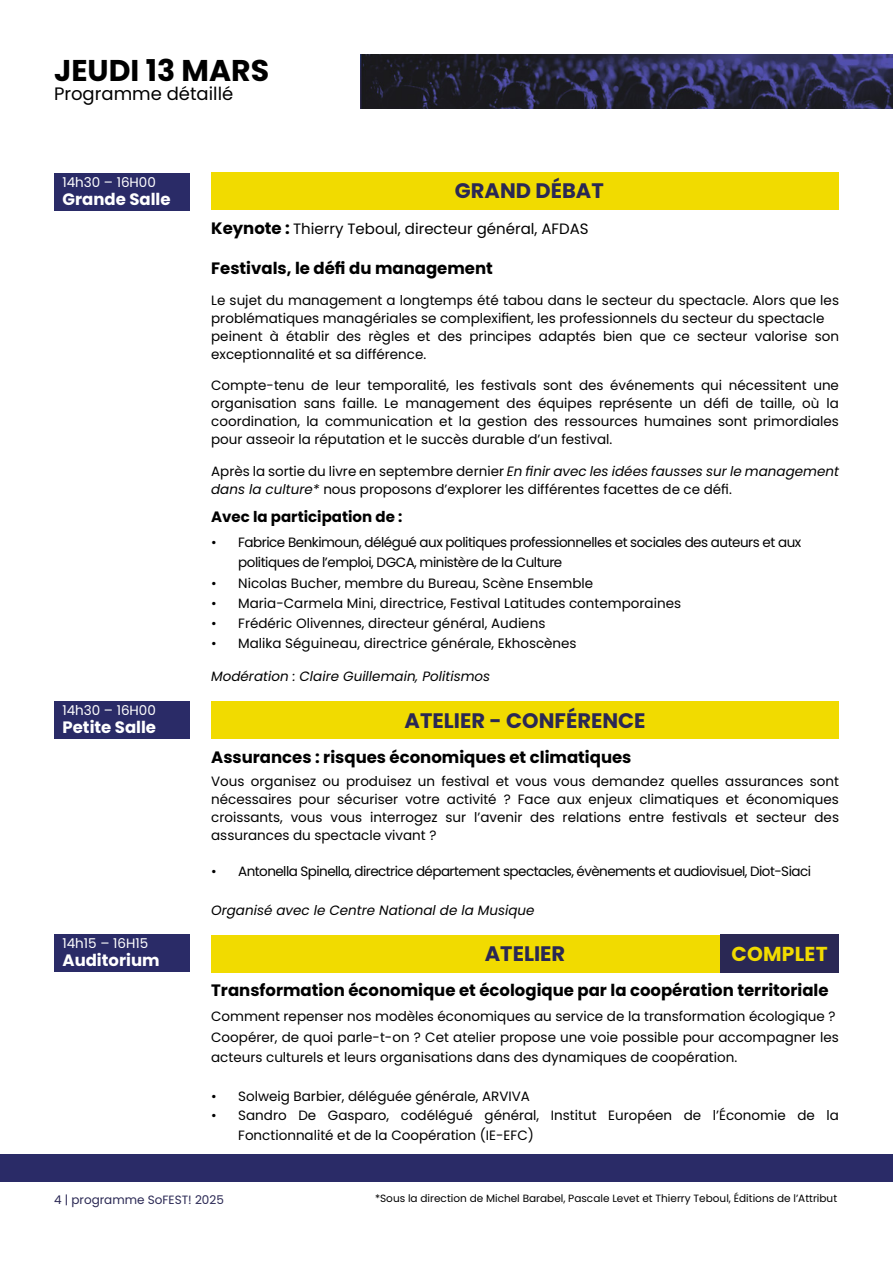
<style>
.page{position:relative;width:893px;height:1263px;background:#fff}
.page>*{position:absolute;margin:0;border:0;box-sizing:border-box;transform-origin:0 0}
.t1{font:700 30px "Poppins";color:#000}
.t2{font:700 21px "Poppins";color:#2a2854}
.t3{font:700 20.1px "Poppins";letter-spacing:.01em;color:#f1db00}
.t4{font:18px "Poppins";color:#000}
.t5{font:700 16.5px "Poppins";color:#000}
.t6{font:700 16.5px "Poppins";color:#fff}
.t7{font:15px "Poppins";color:#000}
.t8{font:700 15px "Poppins";color:#000}
.t9{font:13.5px/18px "Poppins";color:#000}
.t10{font:13.5px/20.2px "Poppins";letter-spacing:-.035em;color:#000}
.t11{font:13.5px "Poppins";letter-spacing:-.04em;color:#000}
.t12{font:italic 13.5px "Poppins";color:#000}
.t13{font:13.5px "Poppins";color:#fff}
.t14{font:12px "Poppins";color:#2a2854}
.t15{font:10.5px "Poppins";color:#000}
.s1{font-weight:700;font-size:16.5px}
.s2{font-style:italic}
</style>
<div class="page">
<div style="left:0;top:1154px;width:893px;height:27px;background:#2a2b67"></div>
<div style="left:54px;top:173px;width:136px;height:19px;background:#2a2b67"></div>
<div style="left:54px;top:187px;width:136px;height:24px;background:#2a2b67"></div>
<div style="left:54px;top:701px;width:136px;height:19px;background:#2a2b67"></div>
<div style="left:54px;top:716px;width:136px;height:23px;background:#2a2b67"></div>
<div style="left:54px;top:934px;width:136px;height:19px;background:#2a2b67"></div>
<div style="left:54px;top:949px;width:136px;height:23px;background:#2a2b67"></div>
<div style="left:211px;top:172px;width:628px;height:37px;background:#f1db00"></div>
<div style="left:211px;top:701px;width:628px;height:38px;background:#f1db00"></div>
<div style="left:211px;top:935px;width:628px;height:38px;background:#f1db00"></div>
<img style="left:360px;top:54px;width:533px;height:54px">
<div style="left:720px;top:935px;width:119px;height:38px;background:#2a2854"></div>
<h1 class="t1" style="left:54px;top:53px;width:217px">JEUDI 13 MARS</h1>
<h3 class="t4" style="left:54px;top:83px;width:181px">Programme détaillé</h3>
<p class="t13" style="left:63px;top:174px;width:95px">14h30 – 16H00</p>
<p class="t6" style="left:63px;top:189px;width:110px">Grande Salle</p>
<p class="t13" style="left:63px;top:702px;width:95px">14h30 – 16H00</p>
<p class="t6" style="left:63px;top:718px;width:95px">Petite Salle</p>
<p class="t13" style="left:63px;top:935px;width:87px">14h15 – 16H15</p>
<p class="t6" style="left:63px;top:951px;width:99px">Auditorium</p>
<h2 class="t2" style="left:455px;top:178px;width:151px">GRAND DÉBAT</h2>
<p class="t7" style="left:211px;top:220px;width:379px"><span class="s1">Keynote :</span> Thierry Teboul, directeur général, AFDAS</p>
<p class="t5" style="left:211px;top:259px;width:283px">Festivals, le défi du management</p>
<p class="t9" style="left:211px;top:291px;width:629px">Le sujet du management a longtemps été tabou dans le secteur du spectacle. Alors que les problématiques managériales se complexifient, les professionnels du secteur du spectacle peinent à établir des règles et des principes adaptés bien que ce secteur valorise son exceptionnalité et sa différence.</p>
<p class="t9" style="left:211px;top:377px;width:629px;text-align:justify">Compte-tenu de leur temporalité, les festivals sont des événements qui nécessitent une organisation sans faille. Le management des équipes représente un défi de taille, où la coordination, la communication et la gestion des ressources humaines sont primordiales pour asseoir la réputation et le succès durable d’un festival.</p>
<p class="t9" style="left:211px;top:462px;width:629px">Après la sortie du livre en septembre dernier <span class="s2">En finir avec les idées fausses sur le management dans la culture*</span> nous proposons d’explorer les différentes facettes de ce défi.</p>
<p class="t8" style="left:211px;top:508px;width:193px">Avec la participation de :</p>
<p class="t10" style="left:238px;top:532px;width:565px;text-indent:-27px">• Fabrice Benkimoun, délégué aux politiques professionnelles et sociales des auteurs et aux politiques de l’emploi, DGCA, ministère de la Culture</p>
<p class="t9" style="left:211px;top:574px;width:384px">• Nicolas Bucher, membre du Bureau, Scène Ensemble</p>
<p class="t9" style="left:211px;top:594px;width:471px">• Maria-Carmela Mini, directrice, Festival Latitudes contemporaines</p>
<p class="t9" style="left:211px;top:614px;width:336px">• Frédéric Olivennes, directeur général, Audiens</p>
<p class="t9" style="left:211px;top:635px;width:367px">• Malika Séguineau, directrice générale, Ekhoscènes</p>
<p class="t12" style="left:211px;top:669px;width:281px">Modération : Claire Guillemain, Politismos</p>
<h2 class="t2" style="left:405px;top:708px;width:242px">ATELIER - CONFÉRENCE</h2>
<p class="t5" style="left:211px;top:748px;width:422px">Assurances : risques économiques et climatiques</p>
<p class="t9" style="left:211px;top:772px;width:629px;text-align:justify">Vous organisez ou produisez un festival et vous vous demandez quelles assurances sont nécessaires pour sécuriser votre activité ? Face aux enjeux climatiques et économiques croissants, vous vous interrogez sur l’avenir des relations entre festivals et secteur des assurances du spectacle vivant ?</p>
<p class="t11" style="left:211px;top:863px;width:601px">• Antonella Spinella, directrice département spectacles, évènements et audiovisuel, Diot-Siaci</p>
<p class="t12" style="left:211px;top:902px;width:325px">Organisé avec le Centre National de la Musique</p>
<h2 class="t2" style="left:485px;top:941px;width:82px">ATELIER</h2>
<p class="t5" style="left:211px;top:980px;width:619px">Transformation économique et écologique par la coopération territoriale</p>
<p class="t9" style="left:211px;top:1006px;width:629px;line-height:21px">Comment repenser nos modèles économiques au service de la transformation écologique ?<br>Coopérer, de quoi parle-t-on ? Cet atelier propose une voie possible pour accompagner les</p>
<p class="t9" style="left:211px;top:1048px;width:527px">acteurs culturels et leurs organisations dans des dynamiques de coopération.</p>
<p class="t9" style="left:211px;top:1087px;width:320px">• Solweig Barbier, déléguée générale, ARVIVA</p>
<p class="t9" style="left:238px;top:1106px;width:602px;line-height:19.5px;text-indent:-27px">• Sandro De Gasparo, codélégué général, Institut Européen de l’Économie de la<br>Fonctionnalité et de la Coopération (IE-EFC)</p>
<h3 class="t3" style="left:732px;top:943px;width:98px">COMPLET</h3>
<p class="t14" style="left:54px;top:1192px;width:171px">4 | programme SoFEST! 2025</p>
<p class="t15" style="left:375px;top:1192px;width:464px">*Sous la direction de Michel Barabel, Pascale Levet et Thierry Teboul, Éditions de l’Attribut</p>
</div>
